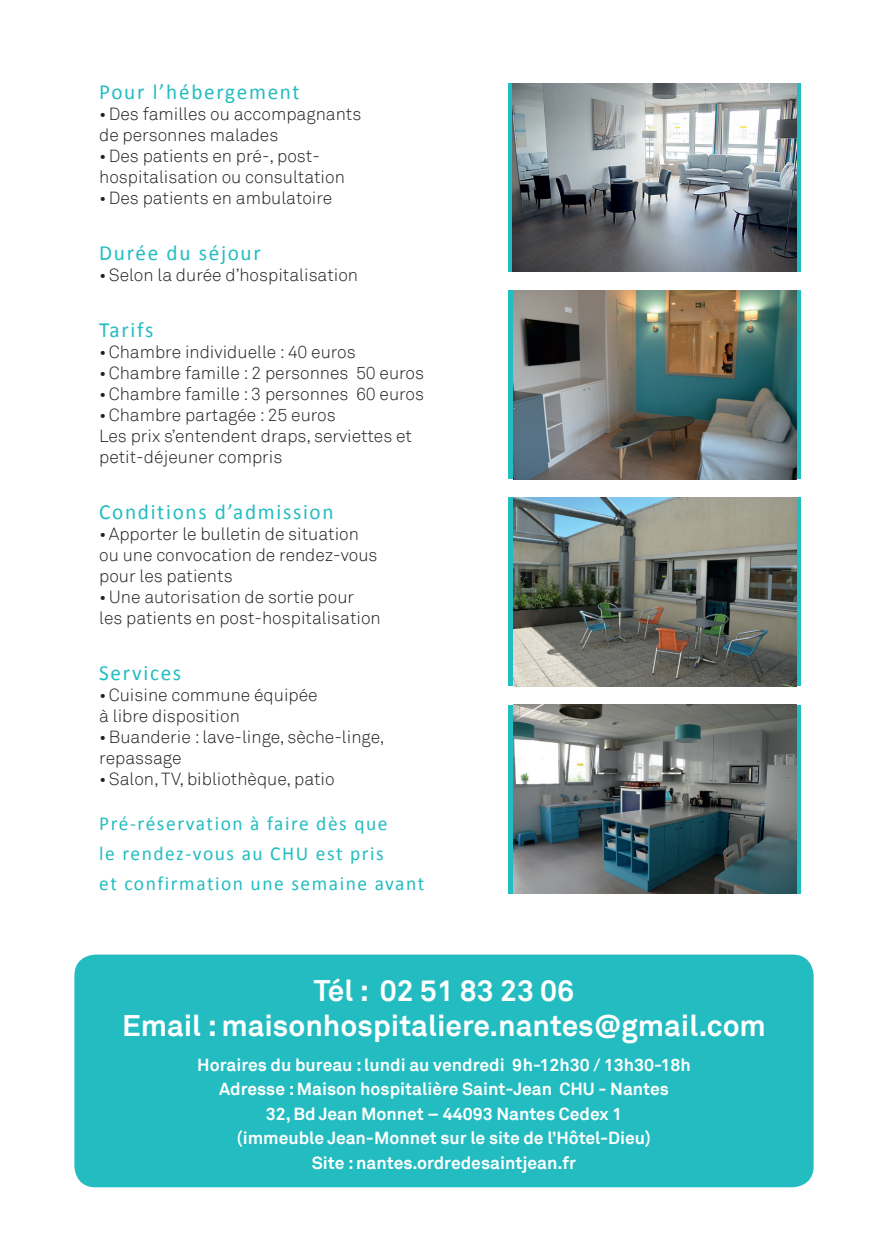
<style>
.page{position:relative;width:893px;height:1241px;background:#fff}
.page>*{position:absolute;margin:0;border:0;box-sizing:border-box;transform-origin:0 0}
.t1{font:700 29.75px/35.7px "Akkurat";color:#fff;text-align:center}
.t2{font:21.7px "Calibri";letter-spacing:.08em;color:#23bdc1}
.t3{font:19.78px/29.8px "Calibri";letter-spacing:.08em;color:#23bdc1}
.t4{font:300 17.5px/21px "Akkurat";color:#231f20}
.t5{font:700 17.5px/24.5px "Akkurat";color:#fff;text-align:center}
</style>
<div class="page">
<div style="left:74px;top:954px;width:740px;height:233px;background:#23bdc1;border-radius:21px"></div>
<svg style="left:508px;top:290px;width:293px;height:189px;background:#2caeb2"></svg>
<img style="left:514px;top:290px;width:282px;height:189px">
<div style="left:508px;top:83px;width:293px;height:189px;background:#23bdc1"></div>
<img style="left:513px;top:83px;width:284px;height:189px">
<svg style="left:508px;top:497px;width:293px;height:189px;background:#32b1b2"></svg>
<img style="left:514px;top:497px;width:282px;height:189px">
<svg style="left:508px;top:704px;width:293px;height:189px;background:#30b0b3"></svg>
<img style="left:514px;top:704px;width:282px;height:189px">
<p class="t2" style="left:99px;top:78px;width:202px">Pour l’hébergement</p>
<p class="t4" style="left:99px;top:104px;width:264px">•Des familles ou accompagnants de personnes malades</p>
<p class="t4" style="left:99px;top:146px;width:247px">•Des patients en pré-, post&shy;hospitalisation ou consultation</p>
<p class="t4" style="left:99px;top:188px;width:235px">•Des patients en ambulatoire</p>
<p class="t2" style="left:99px;top:239px;width:163px">Durée du séjour</p>
<p class="t4" style="left:99px;top:265px;width:260px">•Selon la durée d’hospitalisation</p>
<p class="t2" style="left:99px;top:316px;width:56px">Tarifs</p>
<p class="t4" style="left:99px;top:342px;width:258px">•Chambre individuelle : 40 euros</p>
<p class="t4" style="left:99px;top:363px;width:326px">•Chambre famille : 2 personnes 50 euros</p>
<p class="t4" style="left:99px;top:384px;width:326px">•Chambre famille : 3 personnes 60 euros</p>
<p class="t4" style="left:99px;top:405px;width:314px">•Chambre partagée : 25 euros<br>Les prix s’entendent draps, serviettes et petit-déjeuner compris</p>
<p class="t2" style="left:99px;top:498px;width:236px">Conditions d’admission</p>
<p class="t4" style="left:99px;top:524px;width:280px">•Apporter le bulletin de situation ou une convocation de rendez-vous pour les patients</p>
<p class="t4" style="left:99px;top:587px;width:283px">•Une autorisation de sortie pour les patients en post-hospitalisation</p>
<p class="t2" style="left:99px;top:659px;width:84px">Services</p>
<p class="t4" style="left:99px;top:685px;width:220px">•Cuisine commune équipée à libre disposition</p>
<p class="t4" style="left:99px;top:727px;width:287px">•Buanderie : lave-linge, sèche-linge, repassage</p>
<p class="t4" style="left:99px;top:769px;width:237px">•Salon, TV, bibliothèque, patio</p>
<p class="t3" style="left:99px;top:808px;width:327px">Pré-réservation à faire dès que<br>le rendez-vous au CHU est pris<br>et confirmation une semaine avant</p>
<h1 class="t1" style="left:122px;top:972px;width:645px">Tél : 02 51 83 23 06<br>Email : maisonhospitaliere.nantes@gmail.com</h1>
<p class="t5" style="left:197px;top:1052px;width:495px">Horaires du bureau : lundi au vendredi 9h-12h30 / 13h30-18h Adresse : Maison hospitalière Saint-Jean CHU - Nantes<br>32, Bd Jean Monnet – 44093 Nantes Cedex 1<br>(immeuble Jean-Monnet sur le site de l’Hôtel-Dieu)<br>Site : nantes.ordredesaintjean.fr</p>
</div>
